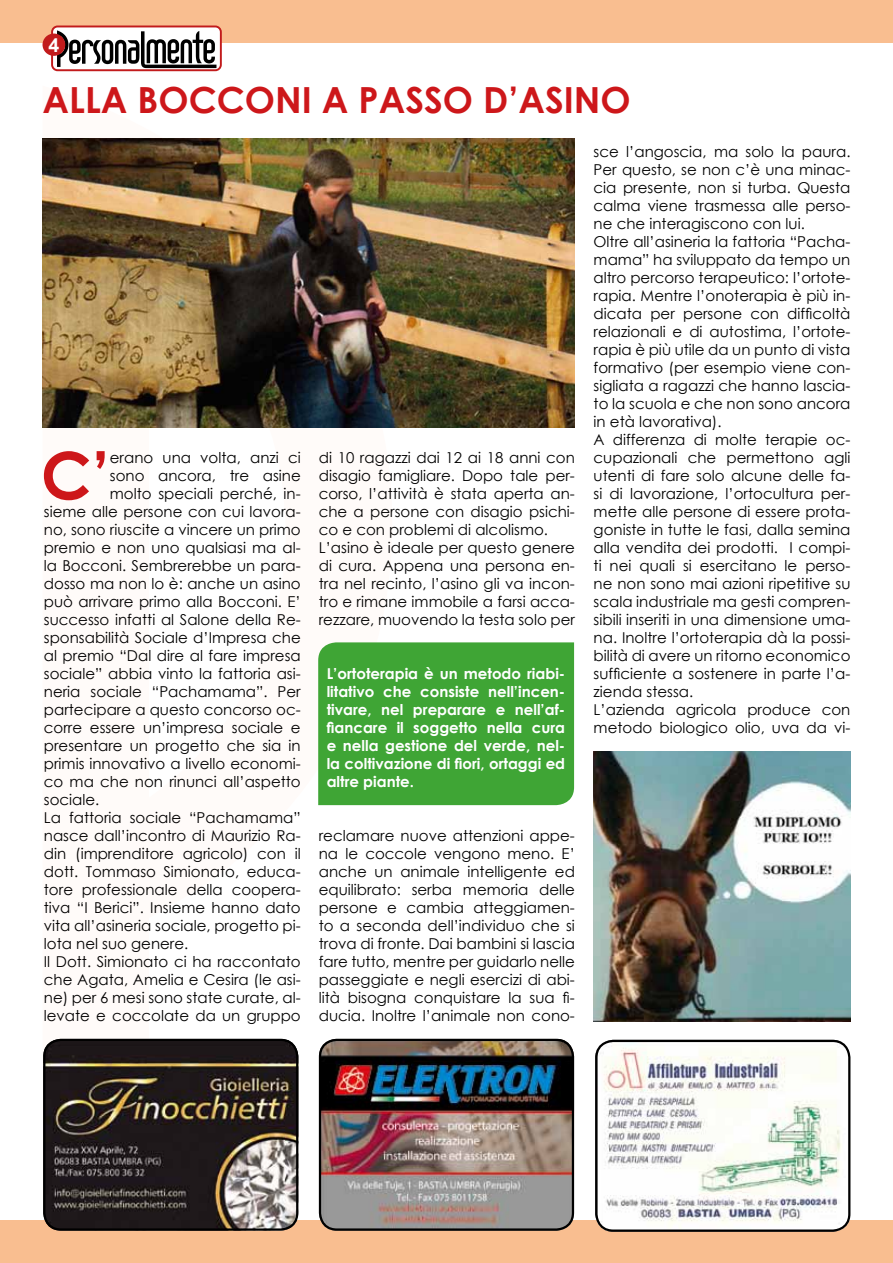
<style>
.page{position:relative;width:893px;height:1263px;background:#fff}
.page>*{position:absolute;margin:0;border:0;box-sizing:border-box;transform-origin:0 0}
.t1{font:700 65.1px "Century Gothic";color:#cd171a}
.t2{font:700 36px "Century Gothic";color:#cd171a}
.t3{font:700 19.5px "Arial";color:#fff}
.t4{font:15px/18px "Century Gothic";color:#000}
.t5{font:700 15px/18px "Century Gothic";color:#fff;text-align:justify}
</style>
<div class="page">
<div style="left:0;top:0;width:893px;height:43px;background:#f9be90"></div>
<div style="left:0;top:1220px;width:893px;height:43px;background:#f9be90"></div>
<div style="left:52px;top:26px;width:169px;height:44px;background:#fff;border-radius:6px"></div>
<div style="left:51px;top:26px;width:171px;height:45px;border:2px solid #c21b1c;border-radius:6px"></div>
<div style="left:43px;top:34px;width:22px;height:22px;background:#c21b1c;border-radius:50%"></div>
<svg style="left:57px;top:30px;width:159px;height:38px"></svg>
<img style="left:43px;top:1039px;width:255px;height:189px">
<div style="left:43px;top:1039px;width:255px;height:192px;border:2px solid #000;border-radius:17px"></div>
<img style="left:319px;top:1039px;width:255px;height:191px">
<div style="left:319px;top:1039px;width:255px;height:192px;border:2px solid #000;border-radius:17px"></div>
<img style="left:595px;top:1040px;width:255px;height:191px">
<div style="left:595px;top:1040px;width:255px;height:192px;border:2px solid #000;border-radius:17px"></div>
<div style="left:318px;top:642px;width:256px;height:163px;background:#3fa535"></div>
<img style="left:43px;top:138px;width:532px;height:289px">
<img style="left:594px;top:751px;width:256px;height:270px">
<h3 class="t3" style="left:48px;top:32px;width:12px">4</h3>
<h2 class="t2" style="left:43px;top:72px;width:590px">ALLA BOCCONI A PASSO D’ASINO</h2>
<h1 class="t1" style="left:41px;top:426px;width:71px">C’</h1>
<p class="t4" style="left:110px;top:448px;width:192px">erano una volta, anzi ci</p>
<p class="t4" style="left:110px;top:466px;width:192px">sono ancora, tre asine</p>
<p class="t4" style="left:110px;top:484px;width:192px">molto speciali perché, in-</p>
<p class="t4" style="left:44px;top:502px;width:258px">sieme alle persone con cui lavora-</p>
<p class="t4" style="left:44px;top:520px;width:258px">no, sono riuscite a vincere un primo</p>
<p class="t4" style="left:44px;top:538px;width:258px">premio e non uno qualsiasi ma al-</p>
<p class="t4" style="left:44px;top:556px;width:258px">la Bocconi. Sembrerebbe un para-</p>
<p class="t4" style="left:44px;top:574px;width:258px">dosso ma non lo è: anche un asino</p>
<p class="t4" style="left:44px;top:592px;width:258px">può arrivare primo alla Bocconi. E’</p>
<p class="t4" style="left:44px;top:610px;width:258px">successo infatti al Salone della Re-</p>
<p class="t4" style="left:44px;top:628px;width:258px">sponsabilità Sociale d’Impresa che</p>
<p class="t4" style="left:44px;top:646px;width:258px">al premio “Dal dire al fare impresa</p>
<p class="t4" style="left:44px;top:664px;width:258px">sociale” abbia vinto la fattoria asi-</p>
<p class="t4" style="left:44px;top:682px;width:258px">neria sociale “Pachamama”. Per</p>
<p class="t4" style="left:44px;top:700px;width:258px">partecipare a questo concorso oc-</p>
<p class="t4" style="left:44px;top:718px;width:258px">corre essere un’impresa sociale e</p>
<p class="t4" style="left:44px;top:736px;width:258px">presentare un progetto che sia in</p>
<p class="t4" style="left:44px;top:754px;width:258px">primis innovativo a livello economi-</p>
<p class="t4" style="left:44px;top:772px;width:258px">co ma che non rinunci all’aspetto</p>
<p class="t4" style="left:44px;top:790px;width:57px">sociale.</p>
<p class="t4" style="left:44px;top:808px;width:258px">La fattoria sociale “Pachamama”</p>
<p class="t4" style="left:44px;top:826px;width:258px">nasce dall’incontro di Maurizio Ra-</p>
<p class="t4" style="left:44px;top:844px;width:258px">din (imprenditore agricolo) con il</p>
<p class="t4" style="left:44px;top:862px;width:258px">dott. Tommaso Simionato, educa-</p>
<p class="t4" style="left:44px;top:880px;width:258px">tore professionale della coopera-</p>
<p class="t4" style="left:44px;top:898px;width:258px">tiva “I Berici”. Insieme hanno dato</p>
<p class="t4" style="left:44px;top:916px;width:258px">vita all’asineria sociale, progetto pi-</p>
<p class="t4" style="left:44px;top:934px;width:146px">lota nel suo genere.</p>
<p class="t4" style="left:44px;top:952px;width:258px">Il Dott. Simionato ci ha raccontato</p>
<p class="t4" style="left:44px;top:970px;width:258px">che Agata, Amelia e Cesira (le asi-</p>
<p class="t4" style="left:44px;top:988px;width:258px">ne) per 6 mesi sono state curate, al-</p>
<p class="t4" style="left:44px;top:1006px;width:258px">levate e coccolate da un gruppo</p>
<p class="t4" style="left:319px;top:448px;width:258px">di 10 ragazzi dai 12 ai 18 anni con disagio famigliare. Dopo tale per&shy;corso, l’attività è stata aperta an&shy;che a persone con disagio psichi&shy;co e con problemi di alcolismo.<br>L’asino è ideale per questo genere di cura. Appena una persona en&shy;tra nel recinto, l’asino gli va incon&shy;tro e rimane immobile a farsi acca&shy;rezzare, muovendo la testa solo per</p>
<p class="t5" style="left:327px;top:664px;width:240px">L’ortoterapia è un metodo riabi&shy;litativo che consiste nell’incen&shy;tivare, nel preparare e nell’af&shy;fiancare il soggetto nella cura e nella gestione del verde, nel&shy;la coltivazione di fiori, ortaggi ed altre piante.</p>
<p class="t4" style="left:319px;top:826px;width:258px;text-align:justify">reclamare nuove attenzioni appe&shy;na le coccole vengono meno. E’ anche un animale intelligente ed equilibrato: serba memoria delle persone e cambia atteggiamen&shy;to a seconda dell’individuo che si trova di fronte. Dai bambini si lascia fare tutto, mentre per guidarlo nelle passeggiate e negli esercizi di abi&shy;lità bisogna conquistare la sua fi&shy;ducia. Inoltre l’animale non cono-</p>
<p class="t4" style="left:594px;top:142px;width:258px">sce l’angoscia, ma solo la paura.<br>Per questo, se non c’è una minac&shy;cia presente, non si turba. Questa calma viene trasmessa alle perso&shy;ne che interagiscono con lui.<br>Oltre all’asineria la fattoria “Pacha&shy;mama” ha sviluppato da tempo un altro percorso terapeutico: l’ortote&shy;rapia. Mentre l’onoterapia è più in&shy;dicata per persone con difficoltà relazionali e di autostima, l’ortote&shy;rapia è più utile da un punto di vista formativo (per esempio viene con&shy;sigliata a ragazzi che hanno lascia&shy;to la scuola e che non sono ancora in età lavorativa).<br>A differenza di molte terapie oc&shy;cupazionali che permettono agli utenti di fare solo alcune delle fa&shy;si di lavorazione, l’ortocultura per&shy;mette alle persone di essere prota&shy;goniste in tutte le fasi, dalla semina alla vendita dei prodotti. I compi&shy;ti nei quali si esercitano le perso&shy;ne non sono mai azioni ripetitive su scala industriale ma gesti compren&shy;sibili inseriti in una dimensione uma&shy;na. Inoltre l’ortoterapia dà la possi&shy;bilità di avere un ritorno economico sufficiente a sostenere in parte l’a&shy;zienda stessa.<br>L’azienda agricola produce con metodo biologico olio, uva da vi-</p>
</div>
